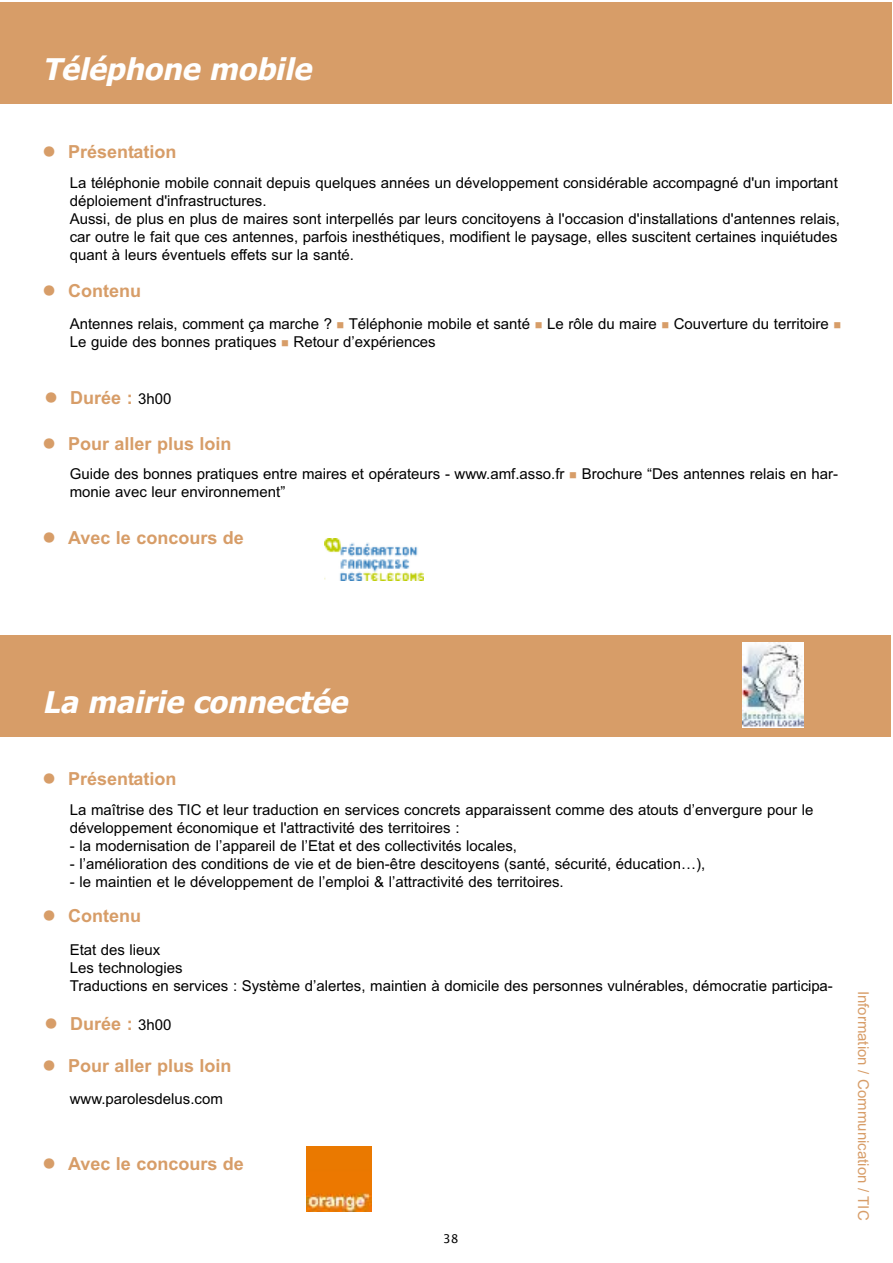
<style>
.page{position:relative;width:893px;height:1263px;background:#fff}
.page>*{position:absolute;margin:0;border:0;box-sizing:border-box;transform-origin:0 0}
.t1{font:italic 700 30px "Tahoma";color:#fff}
.t2{font:700 18px "Arial";color:#d79d68}
.t3{font:15px/18px "Arial";color:#000}
.t4{font:15px "Arial";color:#d79d68}
.t5{font:12px "Lucida Sans";color:#000}
.s1{color:#d79d68}
.s2{font-weight:400;font-size:15px;color:#000}
</style>
<div class="page">
<div style="left:0;top:2px;width:891px;height:101px;background:#d79d68"></div>
<div style="left:0;top:635px;width:891px;height:102px;background:#d79d68"></div>
<img style="left:306px;top:1146px;width:66px;height:66px">
<img style="left:325px;top:539px;width:98px;height:41px">
<img style="left:743px;top:642px;width:60px;height:85px">
<h1 class="t1" style="left:43px;top:52px;width:278px">Téléphone mobile</h1>
<p class="t2" style="left:43px;top:141px;width:136px">● Présentation</p>
<p class="t3" style="left:70px;top:173px;width:772px">la téléphonie mobile connait depuis quelques années un développement considérable accompagné d'un important déploiement d'infrastructures.<br>Aussi, de plus en plus de maires sont interpellés par leurs concitoyens à l'occasion d'installations d'antennes relais, car outre le fait que ces antennes, parfois inesthétiques, modifient le paysage, elles suscitent certaines inquiétudes quant à leurs éventuels effets sur la santé.</p>
<p class="t2" style="left:43px;top:280px;width:100px">● Contenu</p>
<p class="t3" style="left:70px;top:315px;width:773px">Antennes relais, comment ça marche ? <span class="s1">■</span> téléphonie mobile et santé <span class="s1">■</span> le rôle du maire <span class="s1">■</span> couverture du territoire <span class="s1">■ </span>le guide des bonnes pratiques <span class="s1">■</span> retour d’expériences</p>
<p class="t2" style="left:45px;top:387px;width:128px">● Durée : <span class="s2">3h00</span></p>
<p class="t2" style="left:43px;top:433px;width:191px">● Pour aller plus loin</p>
<p class="t3" style="left:70px;top:464px;width:770px">Guide des bonnes pratiques entre maires et opérateurs - www.amf.asso.fr <span class="s1">■</span> brochure “des antennes relais en har&shy;monie avec leur environnement”</p>
<p class="t2" style="left:43px;top:527px;width:203px">● Avec le concours de</p>
<h1 class="t1" style="left:43px;top:685px;width:314px">La mairie connectée</h1>
<p class="t2" style="left:43px;top:768px;width:136px">● Présentation</p>
<p class="t3" style="left:70px;top:801px;width:745px">la maîtrise des tic et leur traduction en services concrets apparaissent comme des atouts d’envergure pour le développement économique et l'attractivité des territoires :</p>
<p class="t3" style="left:70px;top:837px;width:449px">- la modernisation de l’appareil de l’etat et des collectivités locales,</p>
<p class="t3" style="left:70px;top:855px;width:637px">- l’amélioration des conditions de vie et de bien-être descitoyens (santé, sécurité, éducation…),</p>
<p class="t3" style="left:70px;top:873px;width:495px">- le maintien et le développement de l’emploi &amp; l’attractivité des territoires.</p>
<p class="t2" style="left:43px;top:906px;width:100px">● Contenu</p>
<p class="t3" style="left:70px;top:941px;width:765px">etat des lieux<br>les technologies<br>traductions en services : système d’alertes, maintien à domicile des personnes vulnérables, démocratie participa-</p>
<p class="t2" style="left:45px;top:1013px;width:128px">● Durée : <span class="s2">3h00</span></p>
<p class="t2" style="left:43px;top:1055px;width:191px">● Pour aller plus loin</p>
<p class="t3" style="left:70px;top:1090px;width:155px">www.parolesdelus.com</p>
<p class="t2" style="left:43px;top:1153px;width:203px">● Avec le concours de</p>
<p class="t5" style="left:443px;top:1232px;width:17px">38</p>
<p class="t4" style="left:872px;top:991px;width:231px;rotate:90deg">information / communication / tic</p>
</div>
